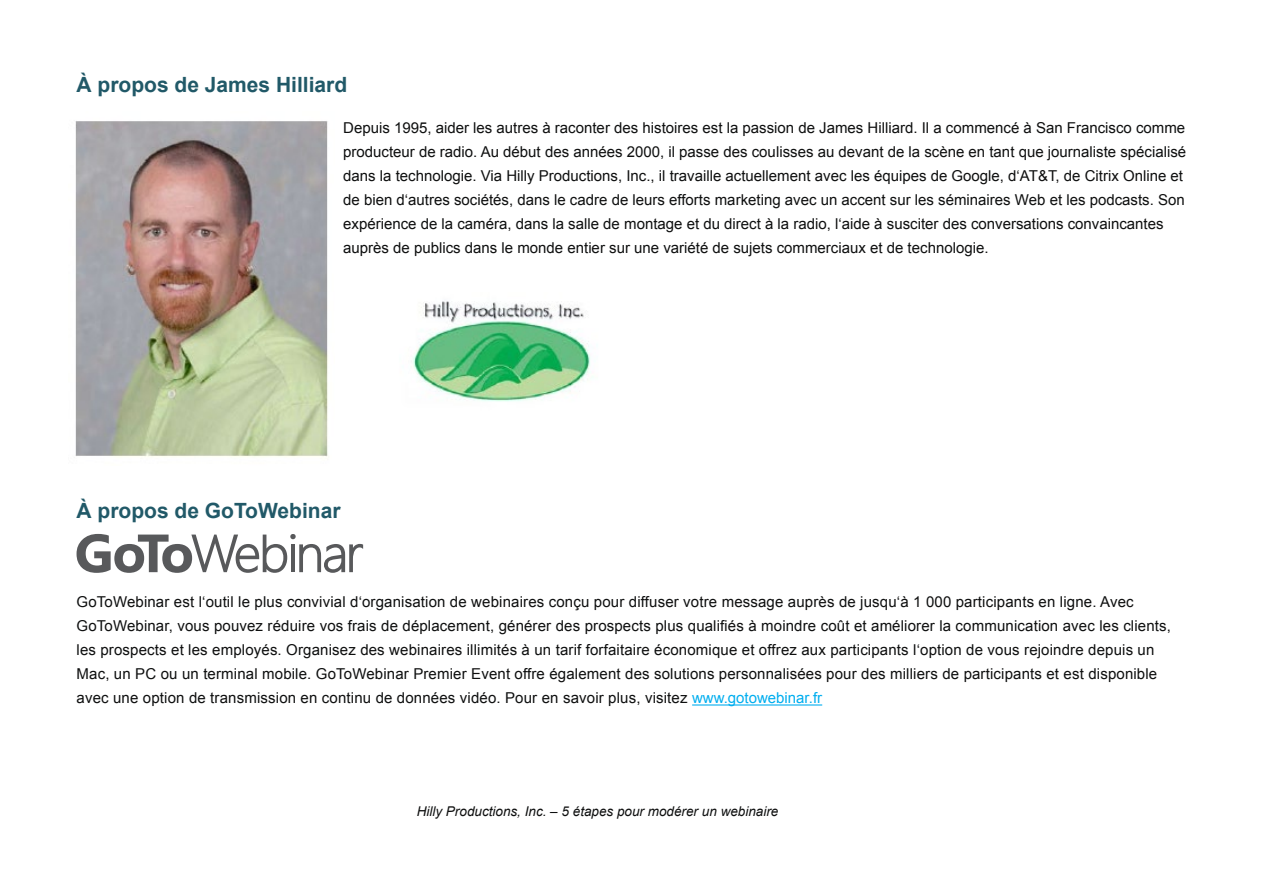
<style>
.page{position:relative;width:1263px;height:893px;background:#fff}
.page>*{position:absolute;margin:0;border:0;box-sizing:border-box;transform-origin:0 0}
.t1{font:700 21px "Arial";color:#215968}
.t2{font:15px/24px "Arial";color:#0e0f0f}
.t3{font:italic 13.5px "Arial";color:#0e0f0f}
.s1{color:#00aeef}
</style>
<div class="page">
<hr style="left:692px;top:704px;width:130px;height:1px;background:#00aeef">
<img style="left:75px;top:121px;width:253px;height:337px">
<img style="left:411px;top:301px;width:179px;height:101px">
<svg style="left:77px;top:534px;width:286px;height:39px"></svg>
<h1 class="t1" style="left:77px;top:70px;width:272px">À propos de James Hilliard</h1>
<p class="t2" style="left:343px;top:116px;width:844px">Depuis 1995, aider les autres à raconter des histoires est la passion de James Hilliard. Il a commencé à San Francisco comme producteur de radio. Au début des années 2000, il passe des coulisses au devant de la scène en tant que journaliste spécialisé dans la technologie. Via Hilly Productions, Inc., il travaille actuellement avec les équipes de Google, d‘AT&amp;T, de Citrix Online et de bien d‘autres sociétés, dans le cadre de leurs efforts marketing avec un accent sur les séminaires Web et les podcasts. Son expérience de la caméra, dans la salle de montage et du direct à la radio, l‘aide à susciter des conversations convaincantes auprès de publics dans le monde entier sur une variété de sujets commerciaux et de technologie.</p>
<h1 class="t1" style="left:77px;top:497px;width:266px">À propos de GoToWebinar</h1>
<p class="t2" style="left:77px;top:590px;width:1096px">GoToWebinar est l‘outil le plus convivial d‘organisation de webinaires conçu pour diffuser votre message auprès de jusqu‘à 1 000 participants en ligne. Avec GoToWebinar, vous pouvez réduire vos frais de déplacement, générer des prospects plus qualifiés à moindre coût et améliorer la communication avec les clients, les prospects et les employés. Organisez des webinaires illimités à un tarif forfaitaire économique et offrez aux participants l‘option de vous rejoindre depuis un Mac, un PC ou un terminal mobile. GoToWebinar Premier Event offre également des solutions personnalisées pour des milliers de participants et est disponible avec une option de transmission en continu de données vidéo. Pour en savoir plus, visitez <span class="s1">www.gotowebinar.fr</span></p>
<p class="t3" style="left:417px;top:802px;width:363px">Hilly Productions, Inc. – 5 étapes pour modérer un webinaire</p>
</div>
